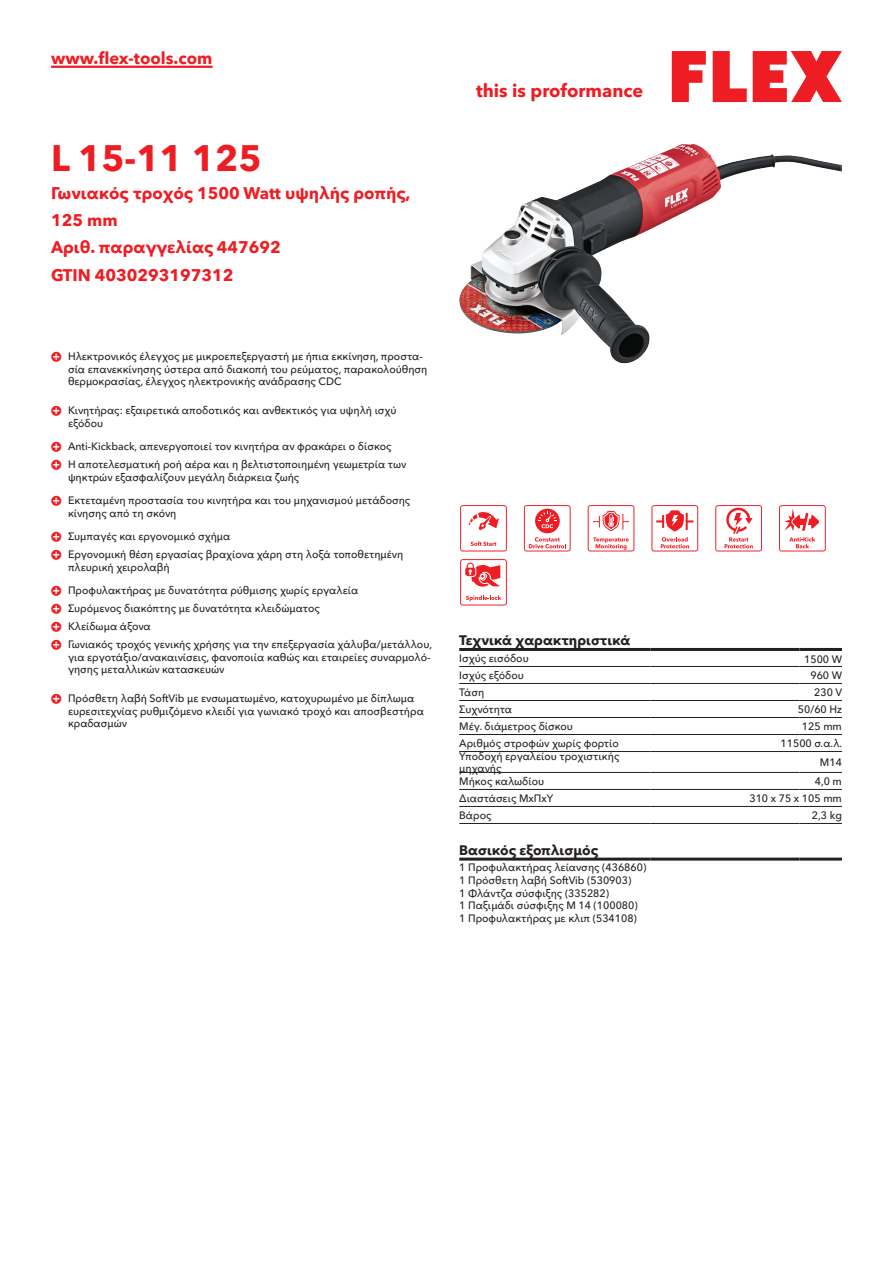
<style>
.page{position:relative;width:893px;height:1263px;background:#fff}
.page>*{position:absolute;margin:0;border:0;box-sizing:border-box;transform-origin:0 0}
.CB_AF_Product-name{font:700 36px "Avenir Next W1 G";color:#ee1d23}
.t1{font:700 18px "Avenir Next W1 G";color:#ee1d23}
.CB_AF_Product-short{font:700 16.5px/27px "Avenir Next W1 G";color:#ee1d23}
.CB_AF_Order-number{font:700 16.5px "Avenir Next W1 G";color:#ee1d23}
.CB_AF_Table-headline{font:700 13.5px "Avenir Next W1 G";color:#231f20}
.CB_AF_Table-specific{font:500 10.5px/12.6px "Avenir Next W1 G";color:#231f20}
</style>
<div class="page">
<svg style="left:672px;top:51px;width:34px;height:51px"></svg>
<svg style="left:713px;top:51px;width:34px;height:51px"></svg>
<svg style="left:753px;top:51px;width:89px;height:51px"></svg>
<hr style="left:51px;top:66px;width:162px;height:2px;background:#ee1d23">
<img style="left:459px;top:144px;width:383px;height:220px">
<hr style="left:459px;top:666px;width:192px;height:1px;background:#231f20">
<hr style="left:651px;top:666px;width:148px;height:1px;background:#231f20">
<hr style="left:799px;top:666px;width:43px;height:1px;background:#231f20">
<hr style="left:459px;top:683px;width:192px;height:1px;background:#231f20">
<hr style="left:651px;top:683px;width:148px;height:1px;background:#231f20">
<hr style="left:799px;top:683px;width:43px;height:1px;background:#231f20">
<hr style="left:459px;top:700px;width:192px;height:1px;background:#231f20">
<hr style="left:651px;top:700px;width:148px;height:1px;background:#231f20">
<hr style="left:799px;top:700px;width:43px;height:1px;background:#231f20">
<hr style="left:459px;top:717px;width:192px;height:1px;background:#231f20">
<hr style="left:651px;top:717px;width:148px;height:1px;background:#231f20">
<hr style="left:799px;top:717px;width:43px;height:1px;background:#231f20">
<hr style="left:459px;top:734px;width:192px;height:1px;background:#231f20">
<hr style="left:651px;top:734px;width:148px;height:1px;background:#231f20">
<hr style="left:799px;top:734px;width:43px;height:1px;background:#231f20">
<hr style="left:459px;top:751px;width:192px;height:1px;background:#231f20">
<hr style="left:651px;top:751px;width:148px;height:1px;background:#231f20">
<hr style="left:799px;top:751px;width:43px;height:1px;background:#231f20">
<hr style="left:459px;top:772px;width:192px;height:1px;background:#231f20">
<hr style="left:651px;top:772px;width:148px;height:1px;background:#231f20">
<hr style="left:799px;top:772px;width:43px;height:1px;background:#231f20">
<hr style="left:459px;top:789px;width:192px;height:1px;background:#231f20">
<hr style="left:651px;top:789px;width:148px;height:1px;background:#231f20">
<hr style="left:799px;top:789px;width:43px;height:1px;background:#231f20">
<hr style="left:459px;top:806px;width:192px;height:1px;background:#231f20">
<hr style="left:651px;top:806px;width:148px;height:1px;background:#231f20">
<hr style="left:799px;top:806px;width:43px;height:1px;background:#231f20">
<hr style="left:459px;top:823px;width:192px;height:1px;background:#231f20">
<hr style="left:651px;top:823px;width:148px;height:1px;background:#231f20">
<hr style="left:799px;top:823px;width:43px;height:1px;background:#231f20">
<hr style="left:459px;top:648px;width:192px;height:3px;background:#231f20">
<hr style="left:651px;top:648px;width:148px;height:3px;background:#231f20">
<hr style="left:799px;top:648px;width:43px;height:3px;background:#231f20">
<hr style="left:459px;top:858px;width:192px;height:3px;background:#231f20">
<hr style="left:651px;top:858px;width:148px;height:3px;background:#231f20">
<hr style="left:799px;top:858px;width:43px;height:3px;background:#231f20">
<svg style="left:460px;top:505px;width:47px;height:46px"></svg>
<svg style="left:524px;top:505px;width:47px;height:46px"></svg>
<svg style="left:588px;top:505px;width:46px;height:46px"></svg>
<svg style="left:651px;top:505px;width:47px;height:46px"></svg>
<svg style="left:715px;top:505px;width:47px;height:46px"></svg>
<svg style="left:779px;top:505px;width:47px;height:46px"></svg>
<svg style="left:460px;top:559px;width:47px;height:46px"></svg>
<h3 class="CB_AF_Product-short" style="left:51px;top:43px;width:163px">www.flex-tools.com</h3>
<p class="CB_AF_Product-name" style="left:51px;top:130px;width:212px">L 15-11 125</p>
<p class="CB_AF_Product-short" style="left:51px;top:178px;width:361px">Γωνιακός τροχός 1500 Watt υψηλής ροπής,<br>125 mm</p>
<p class="CB_AF_Order-number" style="left:51px;top:234px;width:231px">Αριθ. παραγγελίας 447692</p>
<p class="CB_AF_Order-number" style="left:51px;top:262px;width:184px">GTIN 4030293197312</p>
<h2 class="t1" style="left:476px;top:77px;width:169px">this is proformance</h2>
<p class="CB_AF_Table-specific" style="left:68px;top:349px;width:361px">Ηλεκτρονικός έλεγχος με μικροεπεξεργαστή με ήπια εκκίνηση, προστα&shy;σία επανεκκίνησης ύστερα από διακοπή του ρεύματος, παρακολούθηση θερμοκρασίας, έλεγχος ηλεκτρονικής ανάδρασης CDC</p>
<p class="CB_AF_Table-specific" style="left:68px;top:403px;width:330px">Κινητήρας: εξαιρετικά αποδοτικός και ανθεκτικός για υψηλή ισχύ εξόδου</p>
<p class="CB_AF_Table-specific" style="left:68px;top:439px;width:325px">Anti-Kickback, απενεργοποιεί τον κινητήρα αν φρακάρει ο δίσκος</p>
<p class="CB_AF_Table-specific" style="left:68px;top:457px;width:340px">Η αποτελεσματική ροή αέρα και η βελτιστοποιημένη γεωμετρία των ψηκτρών εξασφαλίζουν μεγάλη διάρκεια ζωής</p>
<p class="CB_AF_Table-specific" style="left:68px;top:493px;width:344px">Εκτεταμένη προστασία του κινητήρα και του μηχανισμού μετάδοσης κίνησης από τη σκόνη</p>
<p class="CB_AF_Table-specific" style="left:68px;top:529px;width:164px">Συμπαγές και εργονομικό σχήμα</p>
<p class="CB_AF_Table-specific" style="left:68px;top:547px;width:337px">Εργονομική θέση εργασίας βραχίονα χάρη στη λοξά τοποθετημένη πλευρική χειρολαβή</p>
<p class="CB_AF_Table-specific" style="left:68px;top:583px;width:292px">Προφυλακτήρας με δυνατότητα ρύθμισης χωρίς εργαλεία</p>
<p class="CB_AF_Table-specific" style="left:68px;top:601px;width:253px">Συρόμενος διακόπτης με δυνατότητα κλειδώματος</p>
<p class="CB_AF_Table-specific" style="left:68px;top:619px;width:84px">Κλείδωμα άξονα</p>
<p class="CB_AF_Table-specific" style="left:68px;top:637px;width:366px">Γωνιακός τροχός γενικής χρήσης για την επεξεργασία χάλυβα/μετάλλου, για εργοτάξιο/ανακαινίσεις, φανοποιία καθώς και εταιρείες συναρμολό&shy;γησης μεταλλικών κατασκευών</p>
<p class="CB_AF_Table-specific" style="left:68px;top:691px;width:357px">Πρόσθετη λαβή SoftVib με ενσωματωμένο, κατοχυρωμένο με δίπλωμα ευρεσιτεχνίας ρυθμιζόμενο κλειδί για γωνιακό τροχό και αποσβεστήρα κραδασμών</p>
<p class="CB_AF_Table-headline" style="left:459px;top:630px;width:173px">Τεχνικά χαρακτηριστικά</p>
<p class="CB_AF_Table-specific" style="left:459px;top:651px;width:71px">Ισχύς εισόδου</p>
<p class="CB_AF_Table-specific" style="left:804px;top:652px;width:39px">1500 W</p>
<p class="CB_AF_Table-specific" style="left:459px;top:668px;width:66px">Ισχύς εξόδου</p>
<p class="CB_AF_Table-specific" style="left:810px;top:668px;width:33px">960 W</p>
<p class="CB_AF_Table-specific" style="left:459px;top:685px;width:26px">Τάση</p>
<p class="CB_AF_Table-specific" style="left:814px;top:685px;width:29px">230 V</p>
<p class="CB_AF_Table-specific" style="left:459px;top:702px;width:54px">Συχνότητα</p>
<p class="CB_AF_Table-specific" style="left:798px;top:702px;width:46px">50/60 Hz</p>
<p class="CB_AF_Table-specific" style="left:459px;top:719px;width:115px">Μέγ. διάμετρος δίσκου</p>
<p class="CB_AF_Table-specific" style="left:802px;top:719px;width:41px">125 mm</p>
<p class="CB_AF_Table-specific" style="left:459px;top:736px;width:161px">Αριθμός στροφών χωρίς φορτίο</p>
<p class="CB_AF_Table-specific" style="left:781px;top:736px;width:63px">11500 σ.α.λ.</p>
<p class="CB_AF_Table-specific" style="left:459px;top:749px;width:162px">Υποδοχή εργαλείου τροχιστικής μηχανής</p>
<p class="CB_AF_Table-specific" style="left:820px;top:755px;width:23px">M14</p>
<p class="CB_AF_Table-specific" style="left:459px;top:774px;width:86px">Μήκος καλωδίου</p>
<p class="CB_AF_Table-specific" style="left:815px;top:774px;width:29px">4,0 m</p>
<p class="CB_AF_Table-specific" style="left:459px;top:791px;width:96px">Διαστάσεις ΜxΠxΥ</p>
<p class="CB_AF_Table-specific" style="left:749px;top:791px;width:94px">310 x 75 x 105 mm</p>
<p class="CB_AF_Table-specific" style="left:459px;top:808px;width:34px">Βάρος</p>
<p class="CB_AF_Table-specific" style="left:812px;top:808px;width:32px">2,3 kg</p>
<p class="CB_AF_Table-headline" style="left:459px;top:839px;width:140px">Βασικός εξοπλισμός</p>
<p class="CB_AF_Table-specific" style="left:459px;top:860px;width:189px">1 Προφυλακτήρας λείανσης (436860)<br>1 Πρόσθετη λαβή SoftVib (530903)<br>1 Φλάντζα σύσφιξης (335282)<br>1 Παξιμάδι σύσφιξης M 14 (100080)<br>1 Προφυλακτήρας με κλιπ (534108)</p>
</div>
